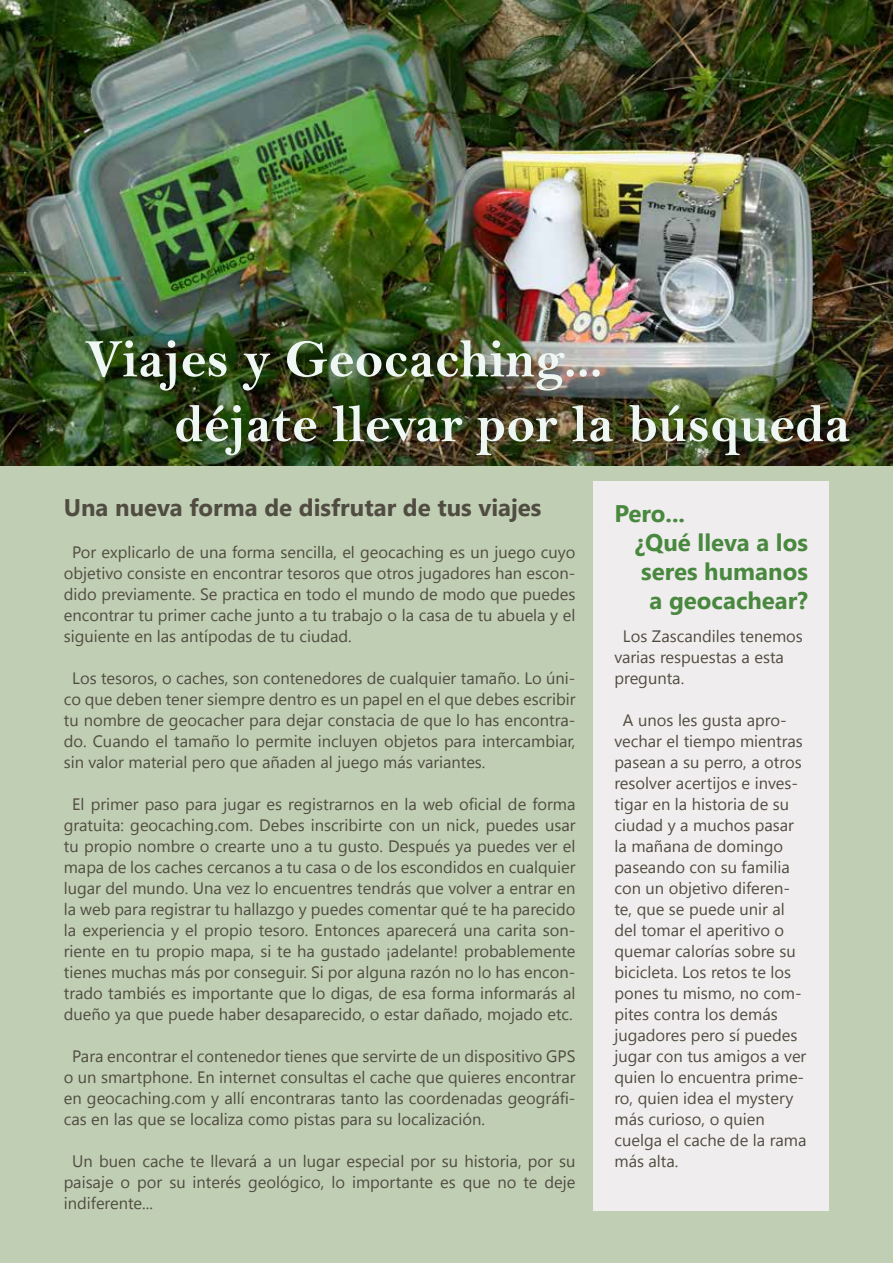
<style>
.page{position:relative;width:893px;height:1263px;background:#fff}
.page>*{position:absolute;margin:0;border:0;box-sizing:border-box;transform-origin:0 0}
.t1{font:54px/64.8px "Bell MT Bold";color:#eef7f3}
.t2{font:700 24px "Segoe UI";color:#49883f}
.t3{font:700 24px "Segoe UI";color:#504c41}
.t4{font:16.5px/21px "Segoe UI";color:#504c41;text-align:justify}
</style>
<div class="page">
<div style="left:0;top:457px;width:893px;height:806px;background:#c0ceb4"></div>
<div style="left:593px;top:481px;width:235px;height:730px;background:#f0edee"></div>
<img style="left:0;top:0;width:893px;height:466px">
<h1 class="t1" style="left:174px;top:326px;width:678px;text-indent:-89px">Viajes y Geocaching...<br>déjate llevar por la búsqueda</h1>
<h2 class="t3" style="left:64px;top:488px;width:479px">Una nueva forma de disfrutar de tus viajes</h2>
<p class="t4" style="left:64px;top:541px;width:513px;text-indent:8px">Por explicarlo de una forma sencilla, el geocaching es un juego cuyo objetivo consiste en encontrar tesoros que otros jugadores han escon&shy;dido previamente. Se practica en todo el mundo de modo que puedes encontrar tu primer cache junto a tu trabajo o la casa de tu abuela y el siguiente en las antípodas de tu ciudad.</p>
<p class="t4" style="left:64px;top:667px;width:513px;text-indent:8px">Los tesoros, o caches, son contenedores de cualquier tamaño. Lo úni&shy;co que deben tener siempre dentro es un papel en el que debes escribir tu nombre de geocacher para dejar constacia de que lo has encontra&shy;do. Cuando el tamaño lo permite incluyen objetos para intercambiar, sin valor material pero que añaden al juego más variantes.</p>
<p class="t4" style="left:64px;top:793px;width:513px;text-align:center">El primer paso para jugar es registrarnos en la web oficial de forma gratuita: geocaching.com. Debes inscribirte con un nick, puedes usar tu propio nombre o crearte uno a tu gusto. Después ya puedes ver el mapa de los caches cercanos a tu casa o de los escondidos en cualquier lugar del mundo. Una vez lo encuentres tendrás que volver a entrar en la web para registrar tu hallazgo y puedes comentar qué te ha parecido la experiencia y el propio tesoro. Entonces aparecerá una carita son&shy;riente en tu propio mapa, si te ha gustado ¡adelante! probablemente tienes muchas más por conseguir. Si por alguna razón no lo has encon&shy;trado tambiés es importante que lo digas, de esa forma informarás al dueño ya que puede haber desaparecido, o estar dañado, mojado etc.</p>
<p class="t4" style="left:64px;top:1045px;width:513px;text-indent:8px">Para encontrar el contenedor tienes que servirte de un dispositivo GPS o un smartphone. En internet consultas el cache que quieres encontrar en geocaching.com y allí encontraras tanto las coordenadas geográfi&shy;cas en las que se localiza como pistas para su localización.</p>
<p class="t4" style="left:64px;top:1150px;width:513px;text-indent:8px">Un buen cache te llevará a un lugar especial por su historia, por su paisaje o por su interés geológico, lo importante es que no te deje indiferente...</p>
<h2 class="t2" style="left:614px;top:495px;width:72px">Pero...</h2>
<h2 class="t2" style="left:635px;top:523px;width:175px">¿Qué lleva a los</h2>
<h2 class="t2" style="left:641px;top:552px;width:168px">seres humanos</h2>
<h2 class="t2" style="left:649px;top:581px;width:160px">a geocachear?</h2>
<p class="t4" style="left:614px;top:625px;width:190px;text-align:left;text-indent:8px">Los Zascandiles tenemos varias respuestas a esta pregunta.</p>
<p class="t4" style="left:614px;top:709px;width:194px;text-align:left;text-indent:8px">A unos les gusta apro&shy;vechar el tiempo mientras pasean a su perro, a otros resolver acertijos e inves&shy;tigar en la historia de su ciudad y a muchos pasar la mañana de domingo paseando con su familia con un objetivo diferen&shy;te, que se puede unir al del tomar el aperitivo o quemar calorías sobre su bicicleta. Los retos te los pones tu mismo, no com&shy;pites contra los demás jugadores pero sí puedes jugar con tus amigos a ver quien lo encuentra prime&shy;ro, quien idea el mystery más curioso, o quien cuelga el cache de la rama más alta.</p>
</div>
